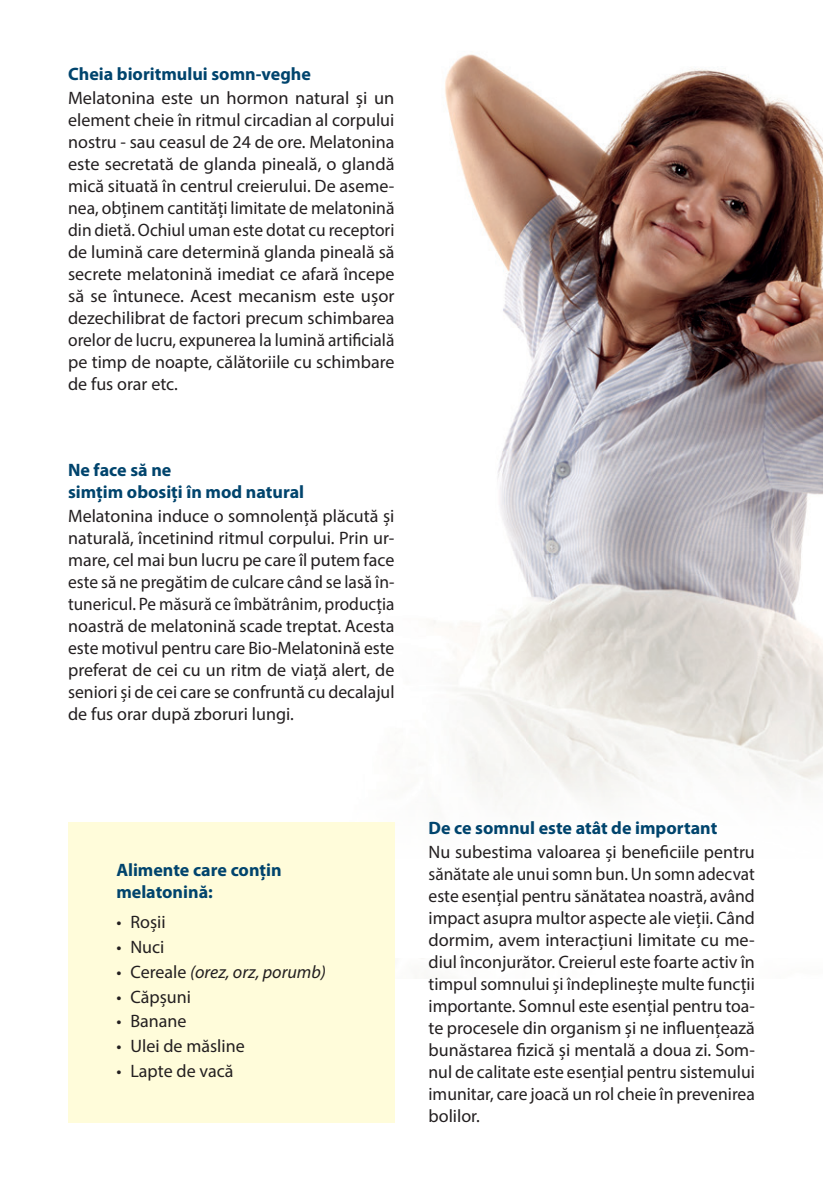
<style>
.page{position:relative;width:823px;height:1191px;background:#fff}
.page>*{position:absolute;margin:0;border:0;box-sizing:border-box;transform-origin:0 0}
.t1{font:18px/22px "Myriad Pro";color:#231f20;text-align:justify}
.t2{font:700 18px/22px "Myriad Pro";color:#00446d}
.t3{font:italic 18px "Myriad Pro";color:#231f20}
.s1{font-style:normal}
</style>
<div class="page">
<img style="left:394px;top:54px;width:428px;height:924px">
<div style="left:0;top:762px;width:822px;height:196px;background:#fff"></div>
<div style="left:68px;top:822px;width:326px;height:301px;background:#fffcda"></div>
<p class="t2" style="left:68px;top:62px;width:244px">Cheia bioritmului somn-veghe</p>
<p class="t1" style="left:68px;top:86px;width:328px">Melatonina este un hormon natural și un element cheie în ritmul circadian al corpului nostru - sau ceasul de 24 de ore. Melatonina este secretată de glanda pineală, o glandă mică situată în centrul creierului. De aseme&shy;nea, obținem cantități limitate de melatonină din dietă. Ochiul uman este dotat cu receptori de lumină care determină glanda pineală să secrete melatonină imediat ce afară începe să se întunece. Acest mecanism este ușor dezechilibrat de factori precum schimbarea orelor de lucru, expunerea la lumină artificială pe timp de noapte, călătoriile cu schimbare de fus orar etc.</p>
<p class="t2" style="left:68px;top:458px;width:237px">Ne face să ne<br>simțim obosiți în mod natural</p>
<p class="t1" style="left:68px;top:504px;width:328px">Melatonina induce o somnolență plăcută și naturală, încetinind ritmul corpului. Prin ur&shy;mare, cel mai bun lucru pe care îl putem face este să ne pregătim de culcare când se lasă în&shy;tunericul. Pe măsură ce îmbătrânim, producția noastră de melatonină scade treptat. Acesta este motivul pentru care Bio-Melatonină este preferat de cei cu un ritm de viață alert, de seniori și de cei care se confruntă cu decalajul de fus orar după zboruri lungi.</p>
<p class="t2" style="left:116px;top:858px;width:167px">Alimente care conțin melatonină:</p>
<p class="t1" style="left:116px;top:910px;width:51px">• Roșii</p>
<p class="t1" style="left:116px;top:935px;width:50px">• Nuci</p>
<p class="t3" style="left:116px;top:960px;width:211px"><span class="s1">• Cereale</span> (orez, orz, porumb)</p>
<p class="t1" style="left:116px;top:985px;width:76px">• Căpșuni</p>
<p class="t1" style="left:116px;top:1010px;width:72px">• Banane</p>
<p class="t1" style="left:116px;top:1035px;width:130px">• Ulei de măsline</p>
<p class="t1" style="left:116px;top:1059px;width:119px">• Lapte de vacă</p>
<p class="t2" style="left:428px;top:816px;width:290px">De ce somnul este atât de important</p>
<p class="t1" style="left:428px;top:840px;width:328px">Nu subestima valoarea și beneficiile pentru sănătate ale unui somn bun. Un somn adecvat este esențial pentru sănătatea noastră, având impact asupra multor aspecte ale vieții. Când dormim, avem interacțiuni limitate cu me&shy;diul înconjurător. Creierul este foarte activ în timpul somnului și îndeplinește multe funcții importante. Somnul este esențial pentru toa&shy;te procesele din organism și ne influențează bunăstarea fizică și mentală a doua zi. Som&shy;nul de calitate este esențial pentru sistemului imunitar, care joacă un rol cheie în prevenirea bolilor.</p>
</div>
